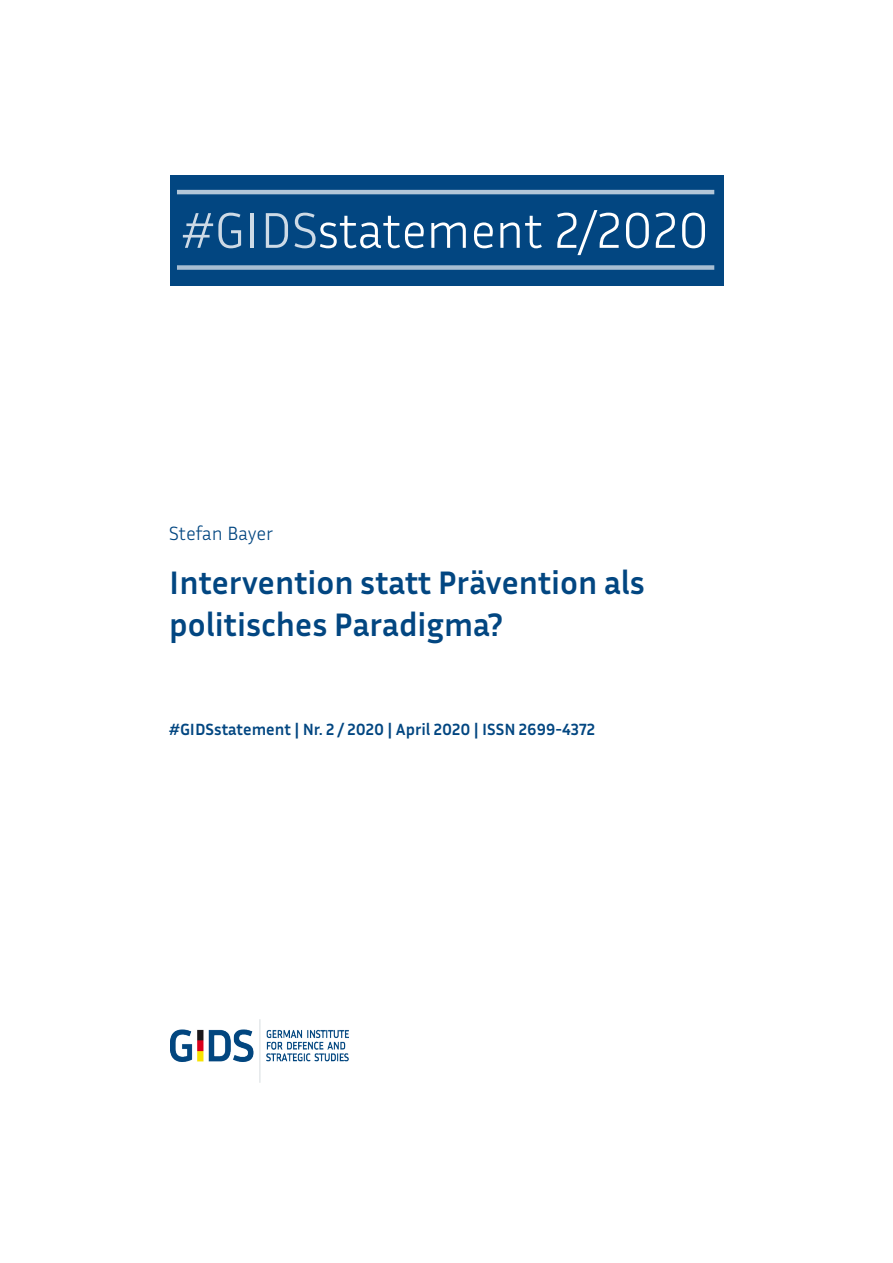
<style>
.page{position:relative;width:893px;height:1263px;background:#fff}
.page>*{position:absolute;margin:0;border:0;box-sizing:border-box;transform-origin:0 0}
.t1{font:300 51px "Inria Sans";color:#fff}
.Statement_Titel{font:700 33px/42px "Inria Sans";color:#024681}
.Autor{font:300 19.5px "Inria Sans";color:#024681}
.Leiste_ISSN{font:700 16.5px "Inria Sans";color:#024681}
.s1{color:#cddae6}
</style>
<div class="page">
<div style="left:170px;top:175px;width:554px;height:111px;background:#024681"></div>
<div style="left:177px;top:265px;width:537px;height:5px;background:#a7bed3"></div>
<hr style="left:177px;top:190px;width:537px;height:4px;background:#b3c7d9">
<img style="left:170px;top:1019px;width:179px;height:63px">
<p class="t1" style="left:182px;top:197px;width:529px"><span class="s1">#GIDS</span>statement 2/2020</p>
<p class="Autor" style="left:169px;top:521px;width:105px">Stefan Bayer</p>
<p class="Statement_Titel" style="left:169px;top:561px;width:477px">Intervention statt Prävention als politisches Paradigma?</p>
<p class="Leiste_ISSN" style="left:169px;top:719px;width:427px">#GIDSstatement | Nr. 2 / 2020 | April 2020 | ISSN 2699-4372</p>
</div>
